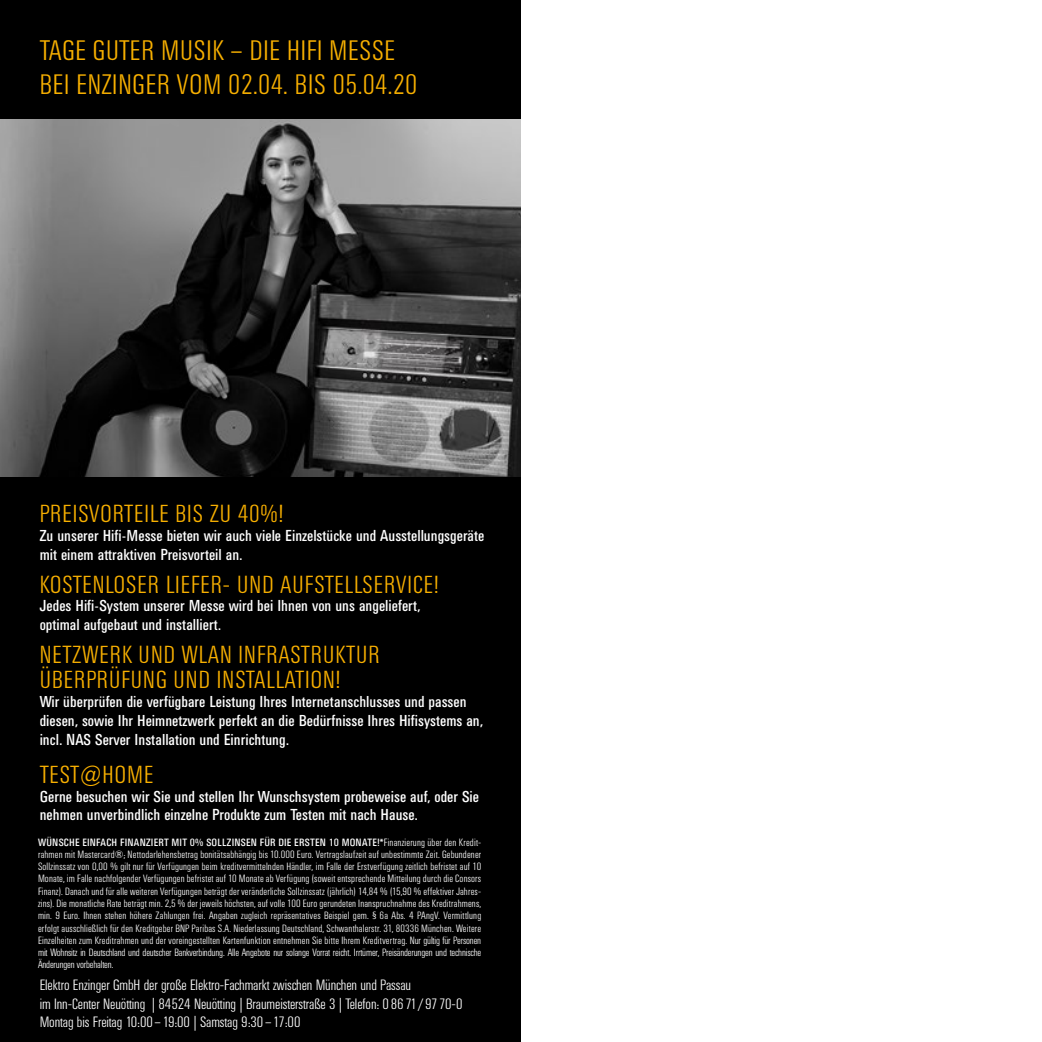
<style>
.page{position:relative;width:1042px;height:1042px;background:#fff}
.page>*{position:absolute;margin:0;border:0;box-sizing:border-box;transform-origin:0 0}
.t1{font:300 28px/33.6px "Univers Condensed BQ";letter-spacing:.03em;color:#f8b000}
.t2{font:300 24.5px/24.5px "Univers Condensed BQ";letter-spacing:.045em;color:#f8b000}
.t3{font:15.75px/18.9px "Univers Condensed BQ";color:#fff}
.t4{font:300 14.88px/18.4px "Univers Condensed BQ";letter-spacing:-.005em;color:#fff}
.t5{font:300 10.5px/12.2px "Univers Condensed BQ";letter-spacing:-.015em;color:#fff;text-align:justify}
.s1{font-weight:400}
.s2{font-weight:700}
</style>
<div class="page">
<div style="left:0;top:0;width:521px;height:897px;background:#000"></div>
<div style="left:0;top:843px;width:521px;height:199px;background:#000"></div>
<img style="left:0;top:119px;width:521px;height:357px">
<h1 class="t1" style="left:40px;top:35px;width:379px">TAGE GUTER MUSIK – DIE HIFI MESSE<br>BEI ENZINGER VOM 02.04. BIS 05.04.20</h1>
<h2 class="t2" style="left:40px;top:502px;width:245px">PREISVORTEILE BIS ZU 40%!</h2>
<h3 class="t3" style="left:40px;top:526px;width:446px">Zu unserer Hifi-Messe bieten wir auch viele Einzelstücke und Ausstellungsgeräte mit einem attraktiven Preisvorteil an.</h3>
<h2 class="t2" style="left:40px;top:572px;width:400px">KOSTENLOSER LIEFER- UND AUFSTELLSERVICE!</h2>
<h3 class="t3" style="left:40px;top:597px;width:382px">Jedes Hifi-System unserer Messe wird bei Ihnen von uns angeliefert, optimal aufgebaut und installiert.</h3>
<h2 class="t2" style="left:40px;top:643px;width:341px">NETZWERK UND WLAN INFRASTRUKTUR<br>ÜBERPRÜFUNG UND INSTALLATION!</h2>
<h3 class="t3" style="left:40px;top:692px;width:445px">Wir überprüfen die verfügbare Leistung Ihres Internetanschlusses und passen diesen, sowie Ihr Heimnetzwerk perfekt an die Bedürfnisse Ihres Hifisystems an, incl. NAS Server Installation und Einrichtung.</h3>
<h2 class="t2" style="left:40px;top:762px;width:115px">TEST@HOME</h2>
<h3 class="t3" style="left:40px;top:787px;width:441px">Gerne besuchen wir Sie und stellen Ihr Wunschsystem probeweise auf, oder Sie nehmen unverbindlich einzelne Produkte zum Testen mit nach Hause.</h3>
<p class="t5" style="left:38px;top:836px;width:445px"><span class="s1">WÜNSCHE EINFACH FINANZIERT MIT 0% SOLLZINSEN FÜR DIE ERSTEN 10 MONATE!</span><span class="s2">*</span>Finanzierung über den Kredit&shy;rahmen mit Mastercard®; Nettodarlehensbetrag bonitätsabhängig bis 10.000 Euro. Vertragslaufzeit auf unbestimmte Zeit. Gebundener Sollzinssatz von 0,00 % gilt nur für Verfügungen beim kreditvermittelnden Händler, im Falle der Erstverfügung zeitlich befristet auf 10<br>Monate, im Falle nachfolgender Verfügungen befristet auf 10 Monate ab Verfügung (soweit entsprechende Mitteilung durch die Consors Finanz). Danach und für alle weiteren Verfügungen beträgt der veränderliche Sollzinssatz (jährlich) 14,84 % (15,90 % effektiver Jahres&shy;zins). Die monatliche Rate beträgt min. 2,5 % der jeweils höchsten, auf volle 100 Euro gerundeten Inanspruchnahme des Kreditrahmens, min. 9 Euro. Ihnen stehen höhere Zahlungen frei. Angaben zugleich repräsentatives Beispiel gem. § 6a Abs. 4 PAngV. Vermittlung erfolgt ausschließlich für den Kreditgeber BNP Paribas S.A. Niederlassung Deutschland, Schwanthalerstr. 31, 80336 München. Weitere Einzelheiten zum Kreditrahmen und der voreingestellten Kartenfunktion entnehmen Sie bitte Ihrem Kreditvertrag. Nur gültig für Personen mit Wohnsitz in Deutschland und deutscher Bankverbindung. Alle Angebote nur solange Vorrat reicht. Irrtümer, Preisänderungen und technische Änderungen vorbehalten.</p>
<h3 class="t4" style="left:40px;top:976px;width:424px">Elektro Enzinger GmbH der große Elektro-Fachmarkt zwischen München und Passau<br>im Inn-Center Neuötting | 84524 Neuötting | Braumeisterstraße 3 | Telefon: 0 86 71 / 97 70-0<br>Montag bis Freitag 10:00 – 19:00 | Samstag 9:30 – 17:00</h3>
</div>
